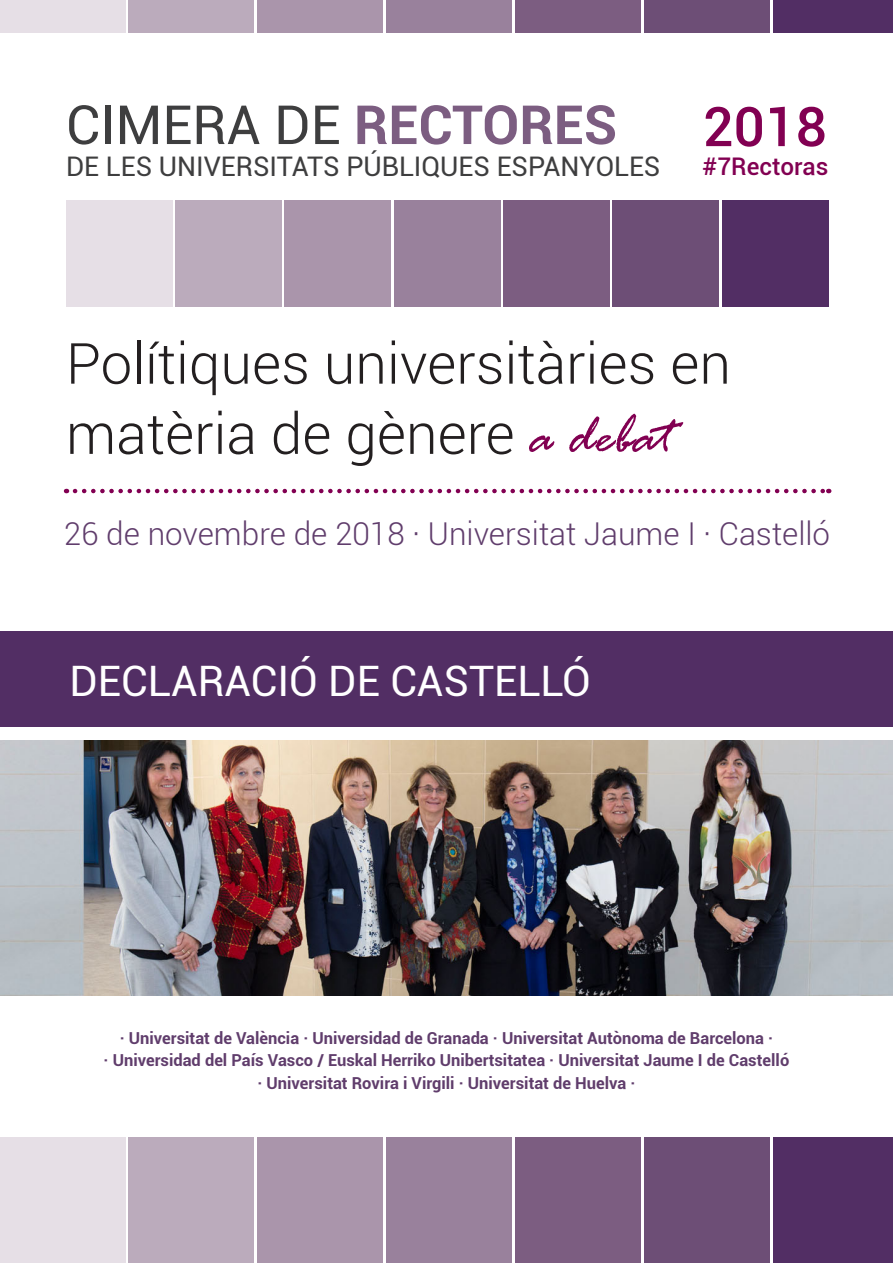
<style>
.page{position:relative;width:893px;height:1263px;background:#fff}
.page>*{position:absolute;margin:0;border:0;box-sizing:border-box;transform-origin:0 0}
.t1{font:300 56.7px/70.2px "Roboto";color:#231f20}
.t2{font:500 54.75px "Roboto";color:#820052}
.t3{font:54px "Roboto";color:#3e3e3f}
.t4{font:42px "Roboto";color:#fff}
.t5{font:300 31.5px "Roboto";color:#603d6c}
.t6{font:27px "Roboto";color:#3e3e3f}
.t7{font:500 24.3px "Roboto";color:#820052}
.t8{font:700 16.5px/22.6px "Roboto";color:#603d6c;text-align:center}
.s1{font-weight:700;color:#7c5d81}
.s2{font-family:"Rage";font-weight:400;font-style:italic;font-size:58.5px;color:#820052}
</style>
<div class="page">
<div style="left:66px;top:201px;width:106px;height:106px;background:#e6dfe6"></div>
<div style="left:175px;top:201px;width:106px;height:106px;background:#bbabbc"></div>
<div style="left:285px;top:201px;width:106px;height:106px;background:#aa95ab"></div>
<div style="left:394px;top:201px;width:106px;height:106px;background:#99819c"></div>
<div style="left:503px;top:201px;width:107px;height:106px;background:#7c5d81"></div>
<div style="left:613px;top:201px;width:106px;height:106px;background:#6d4e76"></div>
<div style="left:722px;top:201px;width:106px;height:106px;background:#522e64"></div>
<svg style="left:75px;top:489px;width:754px;height:4px"></svg>
<div style="left:0;top:0;width:125px;height:32px;background:#e6dfe6"></div>
<div style="left:129px;top:0;width:125px;height:32px;background:#bbabbc"></div>
<div style="left:258px;top:0;width:125px;height:32px;background:#aa95ab"></div>
<div style="left:386px;top:0;width:126px;height:32px;background:#99819c"></div>
<div style="left:515px;top:0;width:125px;height:32px;background:#7c5d81"></div>
<div style="left:644px;top:0;width:125px;height:32px;background:#6d4e76"></div>
<div style="left:773px;top:0;width:120px;height:32px;background:#522e64"></div>
<div style="left:0;top:1138px;width:125px;height:125px;background:#e6dfe6"></div>
<div style="left:129px;top:1138px;width:125px;height:125px;background:#bbabbc"></div>
<div style="left:258px;top:1138px;width:125px;height:125px;background:#aa95ab"></div>
<div style="left:386px;top:1138px;width:126px;height:125px;background:#99819c"></div>
<div style="left:515px;top:1138px;width:125px;height:125px;background:#7c5d81"></div>
<div style="left:644px;top:1138px;width:125px;height:125px;background:#6d4e76"></div>
<div style="left:773px;top:1138px;width:120px;height:125px;background:#522e64"></div>
<div style="left:0;top:631px;width:893px;height:96px;background:#522e64"></div>
<img style="left:0;top:740px;width:893px;height:256px">
<p class="t3" style="left:66px;top:87px;width:553px">CIMERA DE <span class="s1">RECTORES</span></p>
<p class="t6" style="left:66px;top:148px;width:596px">DE LES UNIVERSITATS PÚBLIQUES ESPANYOLES</p>
<p class="t2" style="left:703px;top:88px;width:126px">2018</p>
<p class="t7" style="left:703px;top:150px;width:127px">#7Rectoras</p>
<p class="t1" style="left:66px;top:326px;width:666px">Polítiques universitàries en matèria de gènere <span class="s2">a debat</span></p>
<p class="t5" style="left:64px;top:512px;width:768px">26 de novembre de 2018 · Universitat Jaume I · Castelló</p>
<p class="t4" style="left:69px;top:652px;width:523px">DECLARACIÓ DE CASTELLÓ</p>
<p class="t8" style="left:104px;top:1026px;width:687px">· Universitat de València · Universidad de Granada · Universitat Autònoma de Barcelona ·<br>· Universidad del País Vasco / Euskal Herriko Unibertsitatea · Universitat Jaume I de Castelló · Universitat Rovira i Virgili · Universitat de Huelva ·</p>
</div>
